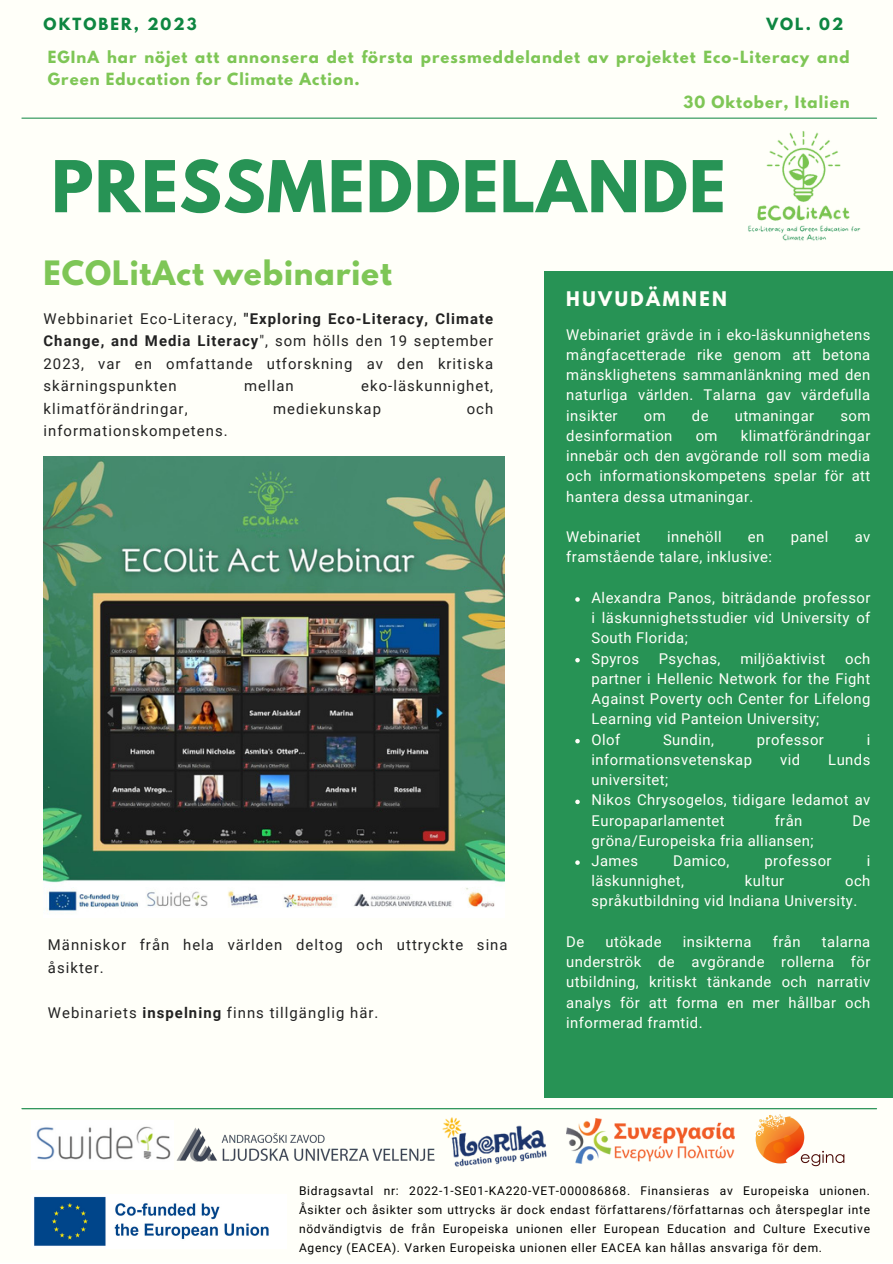
<style>
.page{position:relative;width:893px;height:1264px;background:#fff}
.page>*{position:absolute;margin:0;border:0;box-sizing:border-box;transform-origin:0 0}
.t1{font:700 63.15px "League Spartan";letter-spacing:.02em;color:#279355}
.t2{font:700 29.7px "League Spartan";letter-spacing:.03em;color:#7ec656}
.t3{font:700 17.85px "League Spartan";letter-spacing:.14em;color:#fffff9}
.t4{font:14.85px/20.2px "Roboto";letter-spacing:.03em;color:#fffff9;text-align:justify}
.t5{font:14.85px/22.5px "Roboto";letter-spacing:.07em;color:#222;text-align:justify}
.t6{font:700 14.85px/22.5px "League Spartan";letter-spacing:.07em;color:#7ec656}
.t7{font:700 14.85px "League Spartan";letter-spacing:.14em;color:#0e8641}
.t8{font:12px/19px "Roboto";letter-spacing:.06em;color:#000;text-align:justify}
.s1{font-weight:700}
</style>
<div class="page">
<div style="left:0;top:0;width:892px;height:1262px;background:#fffff9"></div>
<div style="left:544px;top:271px;width:348px;height:826px;background:#279355"></div>
<hr style="left:22px;top:1108px;width:854px;height:1px;background:#0e8641">
<img style="left:667px;top:117px;width:210px;height:124px">
<img style="left:34px;top:1196px;width:235px;height:50px">
<img style="left:566px;top:1118px;width:169px;height:45px">
<img style="left:422px;top:1097px;width:144px;height:70px">
<img style="left:754px;top:1109px;width:91px;height:58px">
<img style="left:176px;top:1125px;width:267px;height:38px">
<img style="left:36px;top:1126px;width:135px;height:34px">
<hr style="left:22px;top:118px;width:854px;height:1px;background:#279355">
<img style="left:44px;top:456px;width:460px;height:455px">
<svg style="left:575px;top:597px;width:4px;height:4px"></svg>
<svg style="left:575px;top:658px;width:4px;height:4px"></svg>
<svg style="left:575px;top:739px;width:4px;height:4px"></svg>
<svg style="left:575px;top:799px;width:4px;height:5px"></svg>
<svg style="left:575px;top:860px;width:4px;height:4px"></svg>
<p class="t7" style="left:44px;top:17px;width:155px">OKTOBER, 2023</p>
<p class="t7" style="left:766px;top:17px;width:78px">VOL. 02</p>
<p class="t6" style="left:48px;top:47px;width:803px">EGInA har nöjet att annonsera det första pressmeddelandet av projektet Eco-Literacy and<br>Green Education for Climate Action.</p>
<p class="t6" style="left:683px;top:92px;width:167px">30 Oktober, Italien</p>
<p class="t1" style="left:51px;top:155px;width:675px">PRESSMEDDELANDE</p>
<p class="t2" style="left:44px;top:258px;width:350px">ECOLitAct webinariet</p>
<p class="t5" style="left:44px;top:307px;width:451px">Webbinariet Eco-Literacy, <span class="s1">"Exploring Eco-Literacy, Climate Change, and Media Literacy</span>", som hölls den 19 september 2023, var en omfattande utforskning av den kritiska skärningspunkten</p>
<p class="t5" style="left:244px;top:375px;width:51px">mellan</p>
<p class="t5" style="left:361px;top:375px;width:133px">eko-läskunnighet,</p>
<p class="t5" style="left:44px;top:397px;width:145px">klimatförändringar,</p>
<p class="t5" style="left:273px;top:397px;width:109px">mediekunskap</p>
<p class="t5" style="left:466px;top:397px;width:28px">och</p>
<p class="t5" style="left:44px;top:420px;width:185px">informationskompetens.</p>
<p class="t5" style="left:48px;top:933px;width:461px">Människor från hela världen deltog och uttryckte sina åsikter.</p>
<p class="t5" style="left:48px;top:1001px;width:332px">Webinariets <span class="s1">inspelning</span> finns tillgänglig här.</p>
<p class="t3" style="left:566px;top:290px;width:162px">HUVUDÄMNEN</p>
<p class="t4" style="left:566px;top:324px;width:305px">Webinariet grävde in i eko-läskunnighetens mångfacetterade rike genom att betona mänsklighetens sammanlänkning med den naturliga världen. Talarna gav värdefulla insikter</p>
<p class="t4" style="left:643px;top:405px;width:23px">om</p>
<p class="t4" style="left:691px;top:405px;width:18px">de</p>
<p class="t4" style="left:734px;top:405px;width:81px">utmaningar</p>
<p class="t4" style="left:840px;top:405px;width:31px">som</p>
<p class="t4" style="left:566px;top:425px;width:108px">desinformation</p>
<p class="t4" style="left:695px;top:425px;width:23px">om</p>
<p class="t4" style="left:566px;top:425px;width:305px;text-indent:174px">klimatförändringar innebär och den avgörande roll som media och informationskompetens spelar för att hantera dessa utmaningar.</p>
<p class="t4" style="left:566px;top:527px;width:76px">Webinariet</p>
<p class="t4" style="left:667px;top:527px;width:56px">innehöll</p>
<p class="t4" style="left:748px;top:527px;width:18px">en</p>
<p class="t4" style="left:790px;top:527px;width:39px">panel</p>
<p class="t4" style="left:854px;top:527px;width:17px">av</p>
<p class="t4" style="left:566px;top:547px;width:207px">framstående talare, inklusive:</p>
<p class="t4" style="left:591px;top:587px;width:280px">Alexandra Panos, biträdande professor i läskunnighetsstudier vid University of South Florida;</p>
<p class="t4" style="left:591px;top:648px;width:49px">Spyros</p>
<p class="t4" style="left:658px;top:648px;width:63px">Psychas,</p>
<p class="t4" style="left:740px;top:648px;width:86px">miljöaktivist</p>
<p class="t4" style="left:591px;top:648px;width:280px;text-indent:253px">och partner i Hellenic Network for the Fight Against Poverty och Center for Lifelong Learning vid Panteion University;</p>
<p class="t4" style="left:591px;top:729px;width:30px">Olof</p>
<p class="t4" style="left:663px;top:729px;width:52px">Sundin,</p>
<p class="t4" style="left:756px;top:729px;width:69px">professor</p>
<p class="t4" style="left:866px;top:729px;width:5px">i</p>
<p class="t4" style="left:591px;top:749px;width:162px">informationsvetenskap</p>
<p class="t4" style="left:780px;top:749px;width:22px">vid</p>
<p class="t4" style="left:828px;top:749px;width:44px">Lunds</p>
<p class="t4" style="left:591px;top:769px;width:78px">universitet;</p>
<p class="t4" style="left:591px;top:790px;width:280px">Nikos Chrysogelos, tidigare ledamot av<br>Europaparlamentet</p>
<p class="t4" style="left:774px;top:810px;width:29px">från</p>
<p class="t4" style="left:852px;top:810px;width:20px">De</p>
<p class="t4" style="left:591px;top:830px;width:224px">gröna/Europeiska fria alliansen;</p>
<p class="t4" style="left:591px;top:850px;width:48px">James</p>
<p class="t4" style="left:673px;top:850px;width:58px">Damico,</p>
<p class="t4" style="left:764px;top:850px;width:69px">professor</p>
<p class="t4" style="left:866px;top:850px;width:5px">i</p>
<p class="t4" style="left:591px;top:871px;width:94px">läskunnighet,</p>
<p class="t4" style="left:744px;top:871px;width:41px">kultur</p>
<p class="t4" style="left:591px;top:871px;width:280px;text-indent:253px">och språkutbildning vid Indiana University.</p>
<p class="t4" style="left:566px;top:931px;width:20px">De</p>
<p class="t4" style="left:605px;top:931px;width:57px">utökade</p>
<p class="t4" style="left:682px;top:931px;width:70px">insikterna</p>
<p class="t4" style="left:772px;top:931px;width:29px">från</p>
<p class="t4" style="left:566px;top:931px;width:305px;text-indent:255px">talarna underströk de avgörande rollerna för utbildning, kritiskt tänkande och narrativ analys för att forma en mer hållbar och informerad framtid.</p>
<p class="t8" style="left:299px;top:1181px;width:572px">Bidragsavtal nr: 2022-1-SE01-KA220-VET-000086868. Finansieras av Europeiska unionen.<br>Åsikter och åsikter som uttrycks är dock endast författarens/författarnas och återspeglar inte nödvändigtvis de från Europeiska unionen eller European Education and Culture Executive Agency (EACEA). Varken Europeiska unionen eller EACEA kan hållas ansvariga för dem.</p>
</div>
